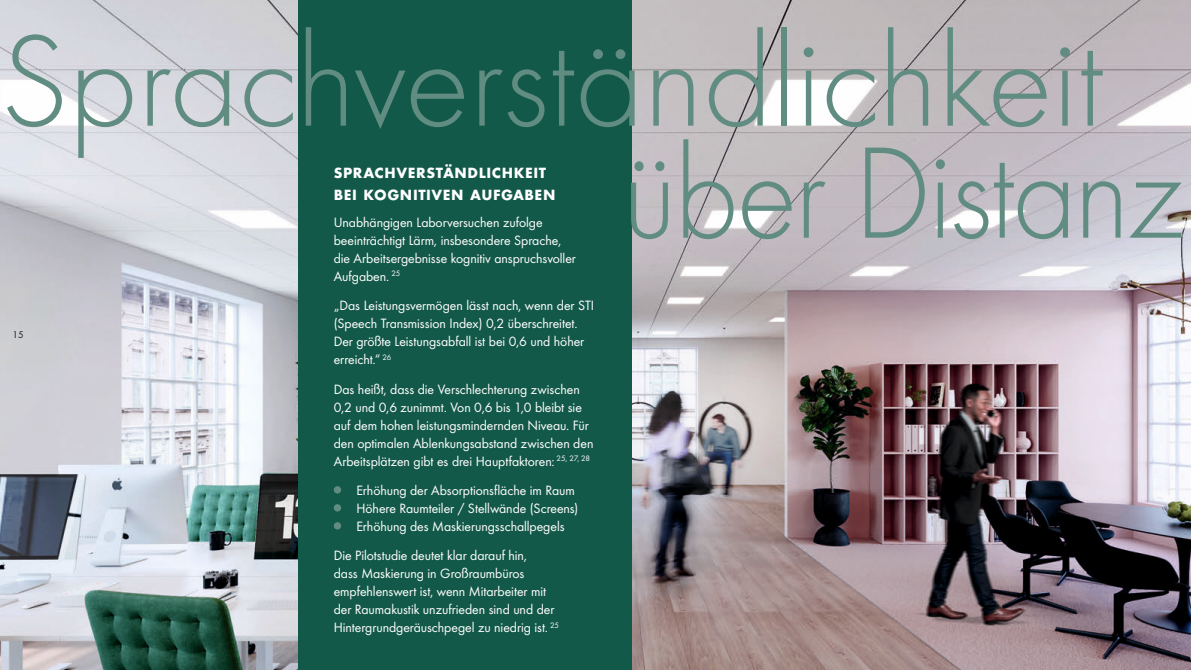
<style>
.page{position:relative;width:1191px;height:670px;background:#fff}
.page>*{position:absolute;margin:0;border:0;box-sizing:border-box;transform-origin:0 0}
.t1{font:300 135px/112px "Futura";letter-spacing:-.015em;color:#618c81}
.t2{font:700 15.4px/22px "Futura";letter-spacing:.035em;color:#fff}
.t3{font:14px/18px "Futura Boo";letter-spacing:-.005em;color:#fff}
.t4{font:10px "Futura Boo";color:#0e1b18}
</style>
<div class="page">
<img style="left:0;top:0;width:1191px;height:670px">
<div style="left:298px;top:0;width:333px;height:670px;background:#135949"></div>
<div style="left:334px;top:486px;width:7px;height:7px;background:#618c81;border-radius:50%"></div>
<div style="left:334px;top:504px;width:7px;height:7px;background:#618c81;border-radius:50%"></div>
<div style="left:334px;top:522px;width:7px;height:7px;background:#618c81;border-radius:50%"></div>
<h1 class="t1" style="left:622px;top:29px;width:563px;text-indent:-622px">Sprachverständlichkeit über Distanz</h1>
<p class="t2" style="left:334px;top:162px;width:223px">SPRACHVERSTÄNDLICHKEIT<br>BEI KOGNITIVEN AUFGABEN</p>
<p class="t3" style="left:334px;top:214px;width:244px">Unabhängigen Laborversuchen zufolge beeinträchtigt Lärm, insbesondere Sprache, die Arbeitsergebnisse kognitiv anspruchsvoller Aufgaben. <sup>25</sup></p>
<p class="t3" style="left:334px;top:297px;width:262px">„Das Leistungsvermögen lässt nach, wenn der STI (Speech Transmission Index) 0,2 überschreitet.<br>Der größte Leistungsabfall ist bei 0,6 und höher erreicht.“ <sup>26</sup></p>
<p class="t3" style="left:334px;top:380px;width:261px">Das heißt, dass die Verschlechterung zwischen 0,2 und 0,6 zunimmt. Von 0,6 bis 1,0 bleibt sie auf dem hohen leistungsmindernden Niveau. Für den optimalen Ablenkungsabstand zwischen den Arbeitsplätzen gibt es drei Hauptfaktoren: <sup>25,</sup> <sup>27,</sup> <sup>28</sup></p>
<p class="t3" style="left:356px;top:482px;width:223px">Erhöhung der Absorptionsfläche im Raum<br>Höhere Raumteiler / Stellwände (Screens)<br>Erhöhung des Maskierungsschallpegels</p>
<p class="t3" style="left:334px;top:547px;width:227px">Die Pilotstudie deutet klar darauf hin,<br>dass Maskierung in Großraumbüros empfehlenswert ist, wenn Mitarbeiter mit der Raumakustik unzufrieden sind und der Hintergrundgeräuschpegel zu niedrig ist. <sup>25</sup></p>
<p class="t4" style="left:12px;top:329px;width:13px">15</p>
</div>
